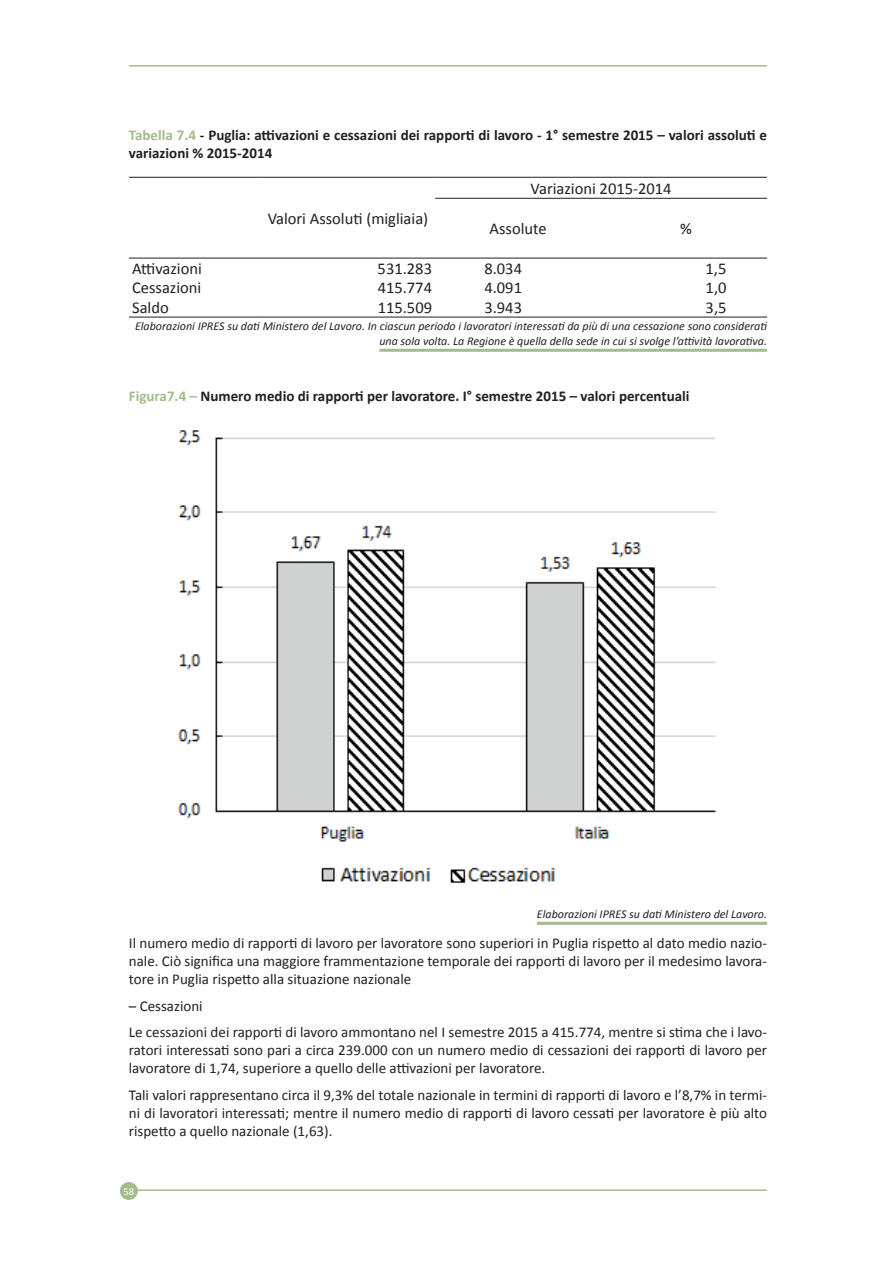
<style>
.page{position:relative;width:896px;height:1266px;background:#fff}
.page>*{position:absolute;margin:0;border:0;box-sizing:border-box;transform-origin:0 0}
.t1{font:16.5px "Calibri";color:#231f20}
.t2{font:15px/18px "Calibri";color:#231f20;text-align:justify}
.t3{font:700 15px/18px "Calibri";color:#231f20}
.t4{font:italic 12px/14.4px "Calibri";color:#231f20;text-align:right}
.t5{font:10.5px "Calibri";color:#fff}
.s1{color:#a3bc89}
</style>
<div class="page">
<hr style="left:129px;top:65px;width:638px;height:2px;background:#a3bc89">
<hr style="left:129px;top:1189px;width:638px;height:1px;background:#a3bc89">
<div style="left:121px;top:1182px;width:16px;height:16px;background:#a3bc89;border-radius:50%"></div>
<div style="left:120px;top:1181px;width:18px;height:18px;border:2px solid #a3bc89;border-radius:50%"></div>
<hr style="left:379px;top:349px;width:388px;height:3px;background:#a3bc89">
<hr style="left:537px;top:921px;width:230px;height:3px;background:#a3bc89">
<hr style="left:129px;top:177px;width:132px;height:1px;background:#231f20">
<hr style="left:261px;top:177px;width:174px;height:1px;background:#231f20">
<hr style="left:435px;top:177px;width:166px;height:1px;background:#231f20">
<hr style="left:601px;top:177px;width:166px;height:1px;background:#231f20">
<hr style="left:435px;top:198px;width:166px;height:1px;background:#231f20">
<hr style="left:601px;top:198px;width:166px;height:1px;background:#231f20">
<hr style="left:129px;top:258px;width:132px;height:1px;background:#231f20">
<hr style="left:261px;top:258px;width:174px;height:1px;background:#231f20">
<hr style="left:435px;top:258px;width:166px;height:1px;background:#231f20">
<hr style="left:601px;top:258px;width:166px;height:1px;background:#231f20">
<hr style="left:129px;top:317px;width:132px;height:1px;background:#231f20">
<hr style="left:261px;top:317px;width:174px;height:1px;background:#231f20">
<hr style="left:435px;top:317px;width:166px;height:1px;background:#231f20">
<hr style="left:601px;top:317px;width:166px;height:1px;background:#231f20">
<img style="left:178px;top:430px;width:538px;height:453px">
<p class="t3" style="left:129px;top:126px;width:639px"><span class="s1">Tabella 7.4</span> - Puglia: attivazioni e cessazioni dei rapporti di lavoro - 1° semestre 2015 – valori assoluti e variazioni % 2015-2014</p>
<p class="t1" style="left:268px;top:208px;width:162px">Valori Assoluti (migliaia)</p>
<p class="t1" style="left:530px;top:178px;width:142px">Variazioni 2015-2014</p>
<p class="t1" style="left:489px;top:218px;width:59px">Assolute</p>
<p class="t1" style="left:680px;top:218px;width:13px">%</p>
<p class="t1" style="left:132px;top:258px;width:71px">Attivazioni</p>
<p class="t1" style="left:377px;top:258px;width:56px">531.283</p>
<p class="t1" style="left:484px;top:258px;width:39px">8.034</p>
<p class="t1" style="left:705px;top:258px;width:22px">1,5</p>
<p class="t1" style="left:132px;top:277px;width:71px">Cessazioni</p>
<p class="t1" style="left:377px;top:277px;width:56px">415.774</p>
<p class="t1" style="left:484px;top:277px;width:39px">4.091</p>
<p class="t1" style="left:705px;top:277px;width:22px">1,0</p>
<p class="t1" style="left:132px;top:297px;width:38px">Saldo</p>
<p class="t1" style="left:377px;top:297px;width:56px">115.509</p>
<p class="t1" style="left:484px;top:297px;width:39px">3.943</p>
<p class="t1" style="left:705px;top:297px;width:22px">3,5</p>
<p class="t4" style="left:135px;top:318px;width:633px">Elaborazioni IPRES su dati Ministero del Lavoro. In ciascun periodo i lavoratori interessati da più di una cessazione sono considerati una sola volta. La Regione è quella della sede in cui si svolge l’attività lavorativa.</p>
<p class="t3" style="left:129px;top:387px;width:562px"><span class="s1">Figura7.4 –</span> Numero medio di rapporti per lavoratore. I° semestre 2015 – valori percentuali</p>
<p class="t4" style="left:537px;top:905px;width:232px">Elaborazioni IPRES su dati Ministero del Lavoro.</p>
<p class="t2" style="left:129px;top:934px;width:639px">Il numero medio di rapporti di lavoro per lavoratore sono superiori in Puglia rispetto al dato medio nazio&shy;nale. Ciò significa una maggiore frammentazione temporale dei rapporti di lavoro per il medesimo lavora&shy;tore in Puglia rispetto alla situazione nazionale</p>
<p class="t2" style="left:129px;top:992px;width:639px;line-height:26.5px">– Cessazioni<br>Le cessazioni dei rapporti di lavoro ammontano nel I semestre 2015 a 415.774, mentre si stima che i lavo-</p>
<p class="t2" style="left:129px;top:1041px;width:639px">ratori interessati sono pari a circa 239.000 con un numero medio di cessazioni dei rapporti di lavoro per lavoratore di 1,74, superiore a quello delle attivazioni per lavoratore.</p>
<p class="t2" style="left:129px;top:1085px;width:639px">Tali valori rappresentano circa il 9,3% del totale nazionale in termini di rapporti di lavoro e l’8,7% in termi&shy;ni di lavoratori interessati; mentre il numero medio di rapporti di lavoro cessati per lavoratore è più alto rispetto a quello nazionale (1,63).</p>
<p class="t5" style="left:123px;top:1184px;width:12px">58</p>
</div>
